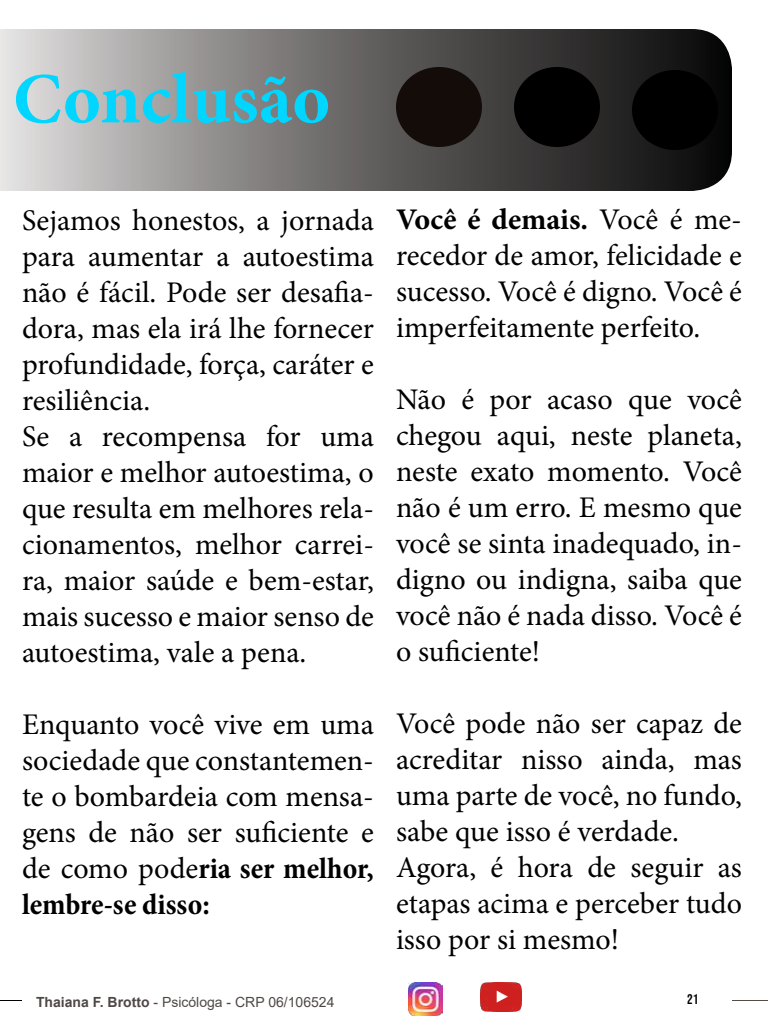
<style>
.page{position:relative;width:768px;height:1024px;background:#fff}
.page>*{position:absolute;margin:0;border:0;box-sizing:border-box;transform-origin:0 0}
.t1{font:700 72px "Minion Pro";color:#00d6ff}
.t2{font:30px/36px "Minion Pro";color:#000;text-align:justify}
.t3{font:700 14px "Arial";color:#504846}
.t4{font:14px "Bebas Neue";color:#000}
.s1{font-weight:700;font-stretch:condensed}
.s2{font-weight:700}
.s3{font-weight:400}
.s4{font-weight:400;color:#4e4644}
</style>
<div class="page">
<hr style="left:732px;top:1000px;width:36px;height:1px;background:#524b48">
<img style="left:409px;top:983px;width:33px;height:33px">
<img style="left:480px;top:983px;width:42px;height:29px">
<svg style="left:0;top:29px;width:732px;height:162px"></svg>
<div style="left:632px;top:70px;width:86px;height:80px;background:#000;border-radius:50%"></div>
<div style="left:514px;top:67px;width:86px;height:80px;background:#010000;border-radius:50%"></div>
<div style="left:396px;top:67px;width:86px;height:80px;background:#130c09;border-radius:50%"></div>
<h1 class="t1" style="left:13px;top:49px;width:319px">Conclusão</h1>
<p class="t2" style="left:22px;top:202px;width:354px;text-align:left">Sejamos honestos, a jornada para aumentar a autoestima não é fácil. Pode ser desafia&shy;dora, mas ela irá lhe fornecer profundidade, força, caráter e resiliência.<br>Se a recompensa for uma maior e melhor autoestima, o que resulta em melhores rela&shy;cionamentos, melhor carrei&shy;ra, maior saúde e bem-estar, mais sucesso e maior senso de autoestima, vale a pena.</p>
<p class="t2" style="left:22px;top:706px;width:354px">Enquanto você vive em uma sociedade que constantemen&shy;te o bombardeia com mensa&shy;gens de não ser suficiente e de como pode<span class="s1">ria ser melhor, lembre-se disso:</span></p>
<p class="t2" style="left:396px;top:201px;width:348px"><span class="s2">Você é demais.</span> Você é me&shy;recedor de amor, felicidade e sucesso. Você é digno. Você é imperfeitamente perfeito.</p>
<p class="t2" style="left:396px;top:381px;width:348px">Não é por acaso que você chegou aqui, neste planeta, neste exato momento. Você não é um erro. E mesmo que você se sinta inadequado, in&shy;digno ou indigna, saiba que você não é nada disso. Você é o suficiente!</p>
<p class="t2" style="left:396px;top:705px;width:348px;text-align:left">Você pode não ser capaz de acreditar nisso ainda, mas uma parte de você, no fundo, sabe que isso é verdade.<br>Agora, é hora de seguir as etapas acima e perceber tudo isso por si mesmo!</p>
<p class="t3" style="left:36px;top:993px;width:300px">Thaiana F. Brotto <span class="s3">- Psicóloga - CRP</span> <span class="s4">06/106524</span></p>
<p class="t4" style="left:687px;top:991px;width:13px">21</p>
</div>
